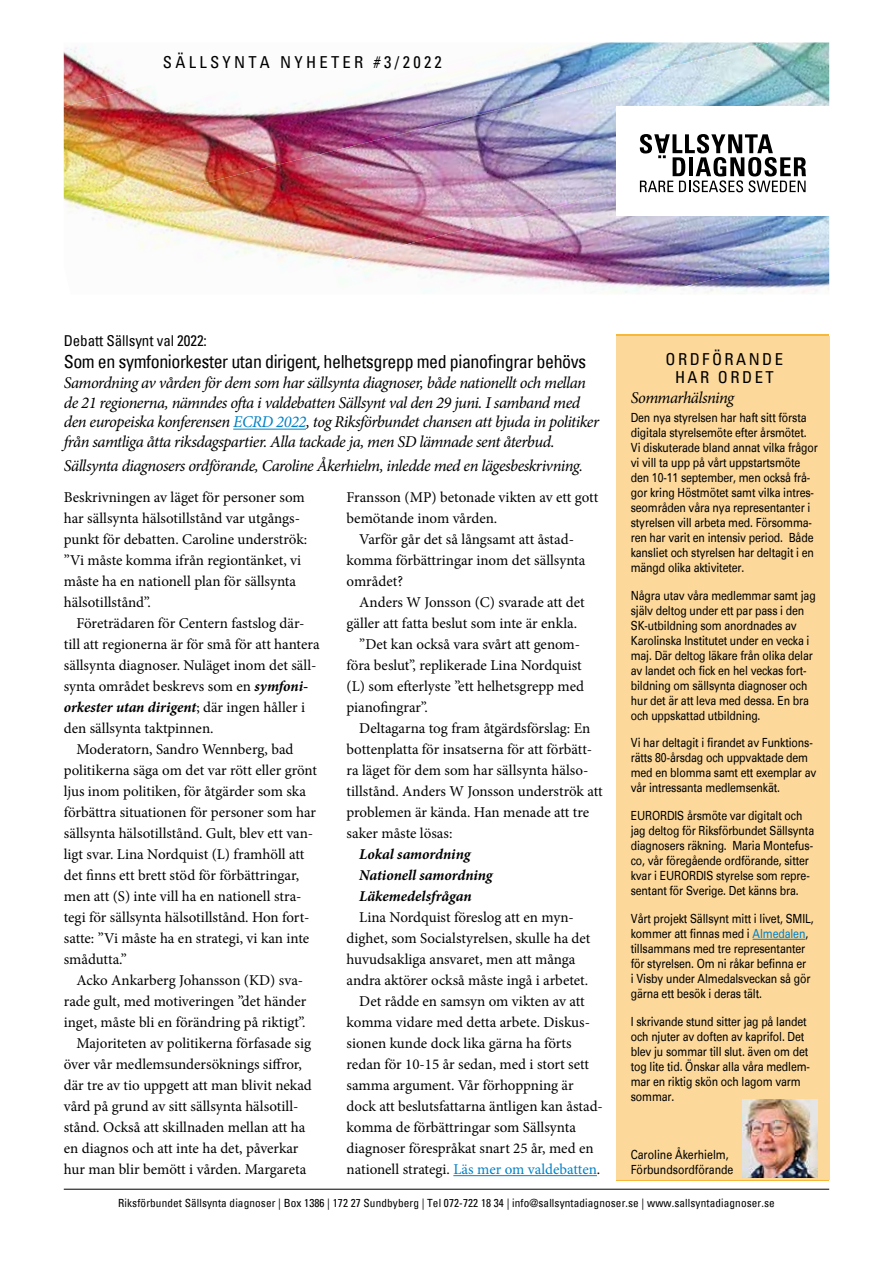
<style>
.page{position:relative;width:893px;height:1263px;background:#fff}
.page>*{position:absolute;margin:0;border:0;box-sizing:border-box;transform-origin:0 0}
.t1{font:condensed 18px "Univers";letter-spacing:-.025em;color:#000}
.t2{font:italic 16.5px/19.8px "Minion Pro";letter-spacing:-.03em;color:#000}
.t3{font:condensed 16.5px "Univers";letter-spacing:.2em;color:#000}
.t4{font:condensed 16.5px/18px "Univers";letter-spacing:.15em;color:#000;text-align:center}
.t5{font:15px/21px "Minion Pro";letter-spacing:-.005em;color:#000}
.t6{font:italic 700 15px/21px "Minion Pro";letter-spacing:-.005em;color:#000}
.t7{font:condensed 15px "Univers";letter-spacing:-.005em;color:#000}
.t8{font:12.6px/15px "Univers";letter-spacing:-.01em;color:#000;scale:.83 1}
.t9{font:12px/15.8px "Myriad Pro";color:#000}
.t10{font:condensed 11.25px "Univers";letter-spacing:.01em;color:#000}
.s1{color:#0081c6}
.s2{font-weight:700;font-style:italic}
.s3{font-weight:400;font-style:normal}
</style>
<div class="page">
<img style="left:64px;top:43px;width:765px;height:206px">
<img style="left:205px;top:139px;width:624px;height:155px">
<img style="left:653px;top:250px;width:176px;height:44px">
<div style="left:617px;top:106px;width:213px;height:110px;background:#fff"></div>
<svg style="left:640px;top:134px;width:166px;height:58px"></svg>
<hr style="left:64px;top:1189px;width:765px;height:1px;background:#000">
<div style="left:617px;top:336px;width:213px;height:843px;background:#fcd89a"></div>
<hr style="left:753px;top:939px;width:52px;height:1px;background:#0081c6">
<hr style="left:453px;top:1175px;width:144px;height:1px;background:#0081c6">
<hr style="left:233px;top:429px;width:73px;height:1px;background:#0081c6">
<img style="left:743px;top:1100px;width:75px;height:78px">
<p class="t3" style="left:163px;top:52px;width:280px">sällsynta nyheter #3/2022</p>
<p class="t7" style="left:64px;top:331px;width:145px">Debatt Sällsynt val 2022:</p>
<p class="t1" style="left:64px;top:350px;width:524px">Som en symfoniorkester utan dirigent, helhetsgrepp med pianofingrar behövs</p>
<p class="t2" style="left:64px;top:373px;width:537px">Samordning av vården för dem som har sällsynta diagnoser, både nationellt och mellan de 21 regionerna, nämndes ofta i valdebatten Sällsynt val den 29 juni. I samband med den europeiska konferensen <span class="s1">ECRD 2022</span>, tog Riksförbundet chansen att bjuda in politiker från samtliga åtta riksdagspartier. Alla tackade ja, men SD lämnade sent återbud.</p>
<p class="t2" style="left:64px;top:456px;width:521px">Sällsynta diagnosers ordförande, Caroline Åkerhielm, inledde med en lägesbeskrivning.</p>
<p class="t5" style="left:64px;top:487px;width:245px">Beskrivningen av läget för personer som har sällsynta hälsotillstånd var utgångs&shy;punkt för debatten. Caroline underströk: ”Vi måste komma ifrån regiontänket, vi måste ha en nationell plan för sällsynta hälsotillstånd”.</p>
<p class="t5" style="left:77px;top:613px;width:230px">Företrädaren för Centern fastslog där-</p>
<p class="t5" style="left:64px;top:634px;width:257px">till att regionerna är för små för att hantera</p>
<p class="t5" style="left:64px;top:655px;width:254px">sällsynta diagnoser. Nuläget inom det säll-</p>
<p class="t5" style="left:64px;top:676px;width:246px">synta området beskrevs som en <span class="s2">symfoni-</span></p>
<p class="t6" style="left:64px;top:696px;width:243px">orkester utan dirigent<span class="s3">; där ingen håller i</span></p>
<p class="t5" style="left:64px;top:718px;width:151px">den sällsynta taktpinnen.</p>
<p class="t5" style="left:77px;top:739px;width:219px">Moderatorn, Sandro Wennberg, bad</p>
<p class="t5" style="left:64px;top:760px;width:255px">politikerna säga om det var rött eller grönt</p>
<p class="t5" style="left:64px;top:781px;width:244px">ljus inom politiken, för åtgärder som ska</p>
<p class="t5" style="left:64px;top:802px;width:254px">förbättra situationen för personer som har</p>
<p class="t5" style="left:64px;top:823px;width:251px">sällsynta hälsotillstånd. Gult, blev ett van-</p>
<p class="t5" style="left:64px;top:844px;width:242px">ligt svar. Lina Nordquist (L) framhöll att</p>
<p class="t5" style="left:64px;top:865px;width:237px">det finns ett brett stöd för förbättringar,</p>
<p class="t5" style="left:64px;top:886px;width:239px">men att (S) inte vill ha en nationell stra-</p>
<p class="t5" style="left:64px;top:907px;width:247px">tegi för sällsynta hälsotillstånd. Hon fort-</p>
<p class="t5" style="left:64px;top:928px;width:247px">satte: ”Vi måste ha en strategi, vi kan inte</p>
<p class="t5" style="left:64px;top:949px;width:64px">smådutta.”</p>
<p class="t5" style="left:77px;top:970px;width:228px">Acko Ankarberg Johansson (KD) sva-</p>
<p class="t5" style="left:64px;top:991px;width:244px">rade gult, med motiveringen ”det händer</p>
<p class="t5" style="left:64px;top:1012px;width:243px">inget, måste bli en förändring på riktigt”.</p>
<p class="t5" style="left:77px;top:1033px;width:236px">Majoriteten av politikerna förfasade sig</p>
<p class="t5" style="left:64px;top:1054px;width:240px">över vår medlemsundersöknings siffror,</p>
<p class="t5" style="left:64px;top:1075px;width:250px">där tre av tio uppgett att man blivit nekad</p>
<p class="t5" style="left:64px;top:1096px;width:236px">vård på grund av sitt sällsynta hälsotill-</p>
<p class="t5" style="left:64px;top:1117px;width:243px">stånd. Också att skillnaden mellan att ha</p>
<p class="t5" style="left:64px;top:1138px;width:236px">en diagnos och att inte ha det, påverkar</p>
<p class="t5" style="left:64px;top:1159px;width:244px">hur man blir bemött i vården. Margareta</p>
<p class="t5" style="left:347px;top:487px;width:253px">Fransson (MP) betonade vikten av ett gott</p>
<p class="t5" style="left:347px;top:508px;width:152px">bemötande inom vården.</p>
<p class="t5" style="left:359px;top:529px;width:216px">Varför går det så långsamt att åstad-</p>
<p class="t5" style="left:347px;top:550px;width:240px">komma förbättringar inom det sällsynta</p>
<p class="t5" style="left:347px;top:571px;width:58px">området?</p>
<p class="t5" style="left:359px;top:592px;width:227px">Anders W Jonsson (C) svarade att det</p>
<p class="t5" style="left:347px;top:613px;width:232px">gäller att fatta beslut som inte är enkla.</p>
<p class="t5" style="left:359px;top:634px;width:222px">”Det kan också vara svårt att genom-</p>
<p class="t5" style="left:347px;top:655px;width:237px">föra beslut”, replikerade Lina Nordquist</p>
<p class="t5" style="left:347px;top:676px;width:239px">(L) som efterlyste ”ett helhetsgrepp med</p>
<p class="t5" style="left:347px;top:697px;width:83px">pianofingrar”.</p>
<p class="t5" style="left:359px;top:718px;width:233px">Deltagarna tog fram åtgärdsförslag: En</p>
<p class="t5" style="left:347px;top:739px;width:247px">bottenplatta för insatserna för att förbätt-</p>
<p class="t5" style="left:347px;top:760px;width:243px">ra läget för dem som har sällsynta hälso-</p>
<p class="t5" style="left:347px;top:781px;width:258px">tillstånd. Anders W Jonsson underströk att</p>
<p class="t5" style="left:347px;top:802px;width:244px">problemen är kända. Han menade att tre</p>
<p class="t5" style="left:347px;top:823px;width:107px">saker måste lösas:</p>
<p class="t6" style="left:359px;top:843px;width:135px">Lokal samordning<br>Nationell samordning<br>Läkemedelsfrågan</p>
<p class="t5" style="left:359px;top:907px;width:216px">Lina Nordquist föreslog att en myn-</p>
<p class="t5" style="left:347px;top:928px;width:245px">dighet, som Socialstyrelsen, skulle ha det</p>
<p class="t5" style="left:347px;top:949px;width:230px">huvudsakliga ansvaret, men att många</p>
<p class="t5" style="left:347px;top:970px;width:243px">andra aktörer också måste ingå i arbetet.</p>
<p class="t5" style="left:359px;top:991px;width:227px">Det rådde en samsyn om vikten av att</p>
<p class="t5" style="left:347px;top:1012px;width:245px">komma vidare med detta arbete. Diskus-</p>
<p class="t5" style="left:347px;top:1033px;width:227px">sionen kunde dock lika gärna ha förts</p>
<p class="t5" style="left:347px;top:1054px;width:244px">redan för 10-15 år sedan, med i stort sett</p>
<p class="t5" style="left:347px;top:1075px;width:228px">samma argument. Vår förhoppning är</p>
<p class="t5" style="left:347px;top:1096px;width:258px">dock att beslutsfattarna äntligen kan åstad-</p>
<p class="t5" style="left:347px;top:1117px;width:231px">komma de förbättringar som Sällsynta</p>
<p class="t5" style="left:347px;top:1138px;width:249px">diagnoser förespråkat snart 25 år, med en</p>
<p class="t5" style="left:347px;top:1159px;width:255px">nationell strategi. <span class="s1">Läs mer om valdebatten</span>.</p>
<p class="t4" style="left:665px;top:350px;width:119px">ordförande har ordet</p>
<p class="t2" style="left:631px;top:387px;width:105px">Sommarhälsning</p>
<p class="t8" style="left:631px;top:410px;width:227px">Den nya styrelsen har haft sitt första digitala styrelsemöte efter årsmötet.<br>Vi diskuterade bland annat vilka frågor vi vill ta upp på vårt uppstartsmöte den 10-11 september, men också frå&shy;gor kring Höstmötet samt vilka intres&shy;seområden våra nya representanter i styrelsen vill arbeta med. Försomma&shy;ren har varit en intensiv period. Både kansliet och styrelsen har deltagit i en mängd olika aktiviteter.</p>
<p class="t8" style="left:631px;top:588px;width:224px">Några utav våra medlemmar samt jag själv deltog under ett par pass i den SK-utbildning som anordnades av Karolinska Institutet under en vecka i maj. Där deltog läkare från olika delar av landet och fick en hel veckas fort&shy;bildning om sällsynta diagnoser och hur det är att leva med dessa. En bra och uppskattad utbildning.</p>
<p class="t8" style="left:631px;top:736px;width:225px">Vi har deltagit i firandet av Funktions&shy;rätts 80-årsdag och uppvaktade dem med en blomma samt ett exemplar av vår intressanta medlemsenkät.</p>
<p class="t8" style="left:631px;top:808px;width:222px">EURORDIS årsmöte var digitalt och jag deltog för Riksförbundet Sällsynta diagnosers räkning. Maria Montefus&shy;co, vår föregående ordförande, sitter kvar i EURORDIS styrelse som repre&shy;sentant för Sverige. Det känns bra.</p>
<p class="t8" style="left:631px;top:911px;width:222px">Vårt projekt Sällsynt mitt i livet, SMIL, kommer att finnas med i <span class="s1">Almedalen</span>, tillsammans med tre representanter för styrelsen. Om ni råkar befinna er<br>i Visby under Almedalsveckan så gör gärna ett besök i deras tält.</p>
<p class="t8" style="left:631px;top:1014px;width:218px">I skrivande stund sitter jag på landet och njuter av doften av kaprifol. Det blev ju sommar till slut. även om det tog lite tid. Önskar alla våra medlem&shy;mar en riktig skön och lagom varm sommar.</p>
<p class="t9" style="left:630px;top:1143px;width:105px">Elisabeth Wallenius<br>Förbundsordförande</p>
<p class="t8" style="left:631px;top:1147px;width:125px">Caroline Åkerhielm,<br>Förbundsordförande</p>
<p class="t10" style="left:118px;top:1196px;width:658px">Riksförbundet Sällsynta diagnoser | Box 1386 | 172 27 Sundbyberg | Tel 072-722 18 34 | info@sallsyntadiagnoser.se | www.sallsyntadiagnoser.se</p>
</div>
